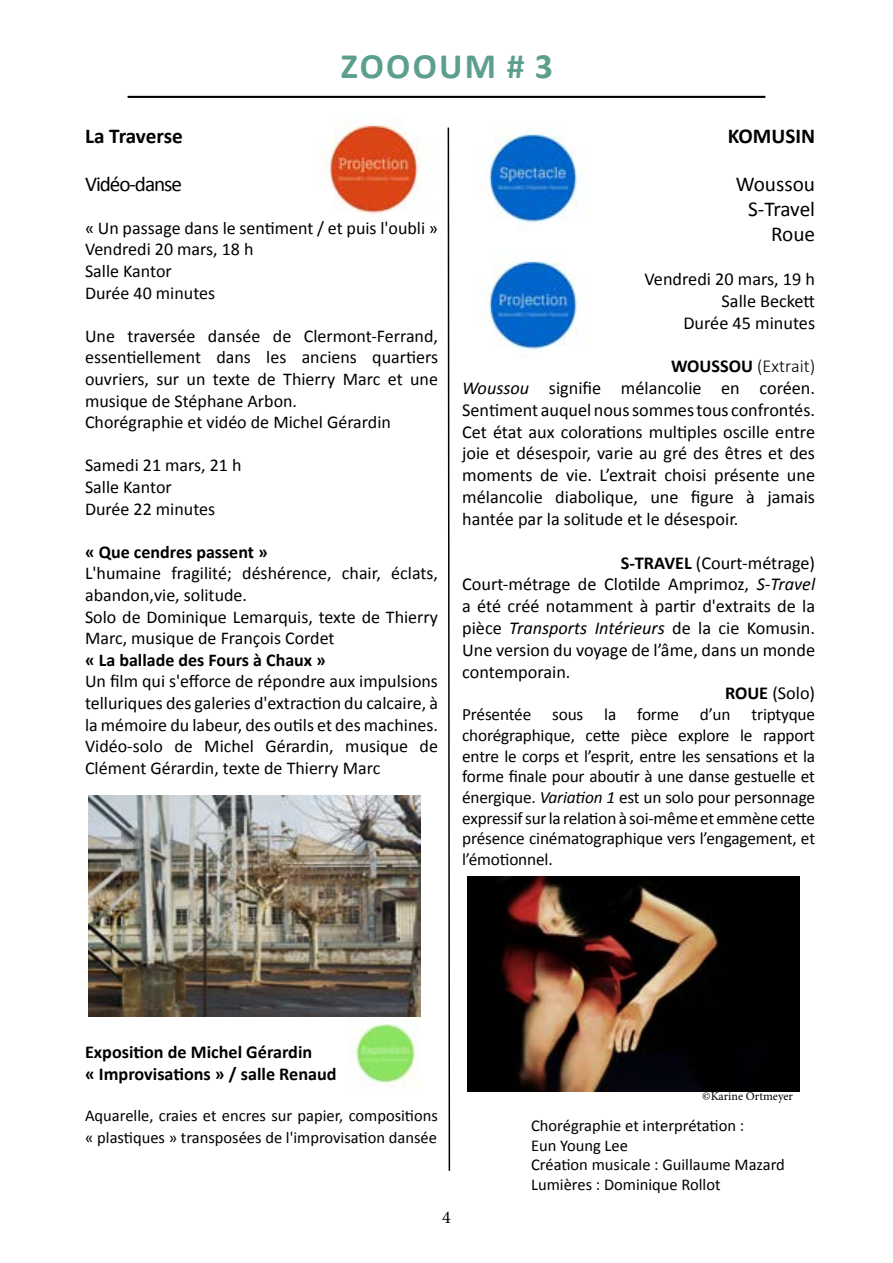
<style>
.page{position:relative;width:893px;height:1263px;background:#fff}
.page>*{position:absolute;margin:0;border:0;box-sizing:border-box;transform-origin:0 0}
.t1{font:700 35.85px "Calibri";letter-spacing:.065em;color:#5d9f8f}
.t2{font:21.15px/25.5px "Calibri";color:#000;text-align:right}
.t3{font:700 21.15px "Calibri";color:#000}
.t4{font:21.15px "Calibri";letter-spacing:-.05em;color:#000}
.t5{font:18.15px/21.8px "Calibri";color:#000;text-align:right}
.t6{font:700 18.15px/21.8px "Calibri";color:#000}
.t7{font:18px/21.6px "Calibri";color:#000}
.t8{font:700 18px "Calibri";color:#000}
.t9{font:18px "Minion Pro";color:#000}
.t10{font:17.25px/20.7px "Calibri";letter-spacing:-.01em;color:#000;text-align:justify}
.t11{font:16.5px/19.8px "Calibri";color:#000}
.t12{font:12px "Minion Pro";color:#000}
.s1{font-weight:700}
.s2{font-weight:300}
.s3{font-style:italic}
</style>
<div class="page">
<hr style="left:128px;top:96px;width:637px;height:2px;background:#000">
<svg style="left:447px;top:127px;width:4px;height:1044px"></svg>
<img style="left:89px;top:796px;width:332px;height:220px">
<img style="left:467px;top:877px;width:332px;height:214px">
<img style="left:323px;top:124px;width:96px;height:90px">
<img style="left:489px;top:123px;width:97px;height:101px">
<img style="left:489px;top:256px;width:97px;height:95px">
<img style="left:350px;top:1018px;width:69px;height:71px">
<h1 class="t1" style="left:341px;top:43px;width:213px">Zoooum # 3</h1>
<p class="t3" style="left:85px;top:123px;width:99px">La Traverse</p>
<p class="t4" style="left:85px;top:170px;width:98px">Vidéo-danse</p>
<p class="t7" style="left:85px;top:217px;width:354px">« Un passage dans le sentiment / et puis l'oubli »<br>Vendredi 20 mars, 18 h<br>Salle Kantor<br>Durée 40 minutes</p>
<p class="t7" style="left:85px;top:325px;width:354px">Une traversée dansée de Clermont-Ferrand, essentiellement dans les anciens quartiers ouvriers, sur un texte de Thierry Marc et une musique de Stéphane Arbon.<br>Chorégraphie et vidéo de Michel Gérardin</p>
<p class="t7" style="left:85px;top:455px;width:158px">Samedi 21 mars, 21 h<br>Salle Kantor<br>Durée 22 minutes</p>
<p class="t8" style="left:85px;top:540px;width:184px">« Que cendres passent »</p>
<p class="t7" style="left:85px;top:563px;width:354px">L'humaine fragilité; déshérence, chair, éclats, abandon,vie, solitude.<br>Solo de Dominique Lemarquis, texte de Thierry Marc, musique de François Cordet</p>
<p class="t8" style="left:85px;top:648px;width:242px">« La ballade des Fours à Chaux »</p>
<p class="t7" style="left:85px;top:671px;width:354px;text-align:justify">Un film qui s'efforce de répondre aux impulsions telluriques des galeries d'extraction du calcaire, à la mémoire du labeur, des outils et des machines.<br>Vidéo-solo de Michel Gérardin, musique de Clément Gérardin, texte de Thierry Marc</p>
<p class="t3" style="left:728px;top:123px;width:89px">KOMUSIN</p>
<p class="t2" style="left:736px;top:171px;width:81px">Woussou<br>S-Travel<br>Roue</p>
<p class="t5" style="left:644px;top:268px;width:172px">Vendredi 20 mars, 19 h<br>Salle Beckett<br>Durée 45 minutes</p>
<p class="t5" style="left:462px;top:355px;width:355px;text-align:justify;text-indent:209px"><span class="s1">WOUSSOU</span> <span class="s2">(Extrait)<br></span><span class="s3">Woussou</span> signifie mélancolie en coréen.<br>Sentiment auquel nous sommes tous confrontés.<br>Cet état aux colorations multiples oscille entre joie et désespoir, varie au gré des êtres et des moments de vie. L’extrait choisi présente une mélancolie diabolique, une figure à jamais hantée par la solitude et le désespoir.</p>
<p class="t5" style="left:621px;top:552px;width:196px"><span class="s1">S-TRAVEL</span> (Court-métrage)</p>
<p class="t5" style="left:462px;top:573px;width:354px">Court-métrage de Clotilde Amprimoz, <span class="s3">S-Travel</span></p>
<p class="t5" style="left:462px;top:595px;width:354px">a été créé notamment à partir d'extraits de la</p>
<p class="t5" style="left:462px;top:617px;width:354px">pièce <span class="s3">Transports Intérieurs</span> de la cie Komusin.</p>
<p class="t5" style="left:462px;top:639px;width:354px">Une version du voyage de l’âme, dans un monde</p>
<p class="t5" style="left:462px;top:661px;width:110px">contemporain.</p>
<p class="t5" style="left:725px;top:683px;width:92px"><span class="s1">ROUE</span> (Solo)</p>
<p class="t10" style="left:462px;top:704px;width:354px">Présentée sous la forme d’un triptyque chorégraphique, cette pièce explore le rapport entre le corps et l’esprit, entre les sensations et la forme finale pour aboutir à une danse gestuelle et énergique. <span class="s3">Variation 1</span> est un solo pour personnage expressif sur la relation à soi-même et emmène cette présence cinématographique vers l’engagement, et l’émotionnel.</p>
<p class="t6" style="left:85px;top:1041px;width:253px">Exposition de Michel Gérardin<br>« Improvisations » / salle Renaud</p>
<p class="t11" style="left:85px;top:1105px;width:354px;line-height:21.6px">Aquarelle, craies et encres sur papier, compositions « plastiques » transposées de l'improvisation dansée</p>
<p class="t9" style="left:442px;top:1205px;width:10px">4</p>
<p class="t12" style="left:702px;top:1088px;width:92px">©Karine Ortmeyer</p>
<p class="t11" style="left:531px;top:1115px;width:255px">Chorégraphie et interprétation :<br>Eun Young Lee<br>Création musicale : Guillaume Mazard<br>Lumières : Dominique Rollot</p>
</div>
